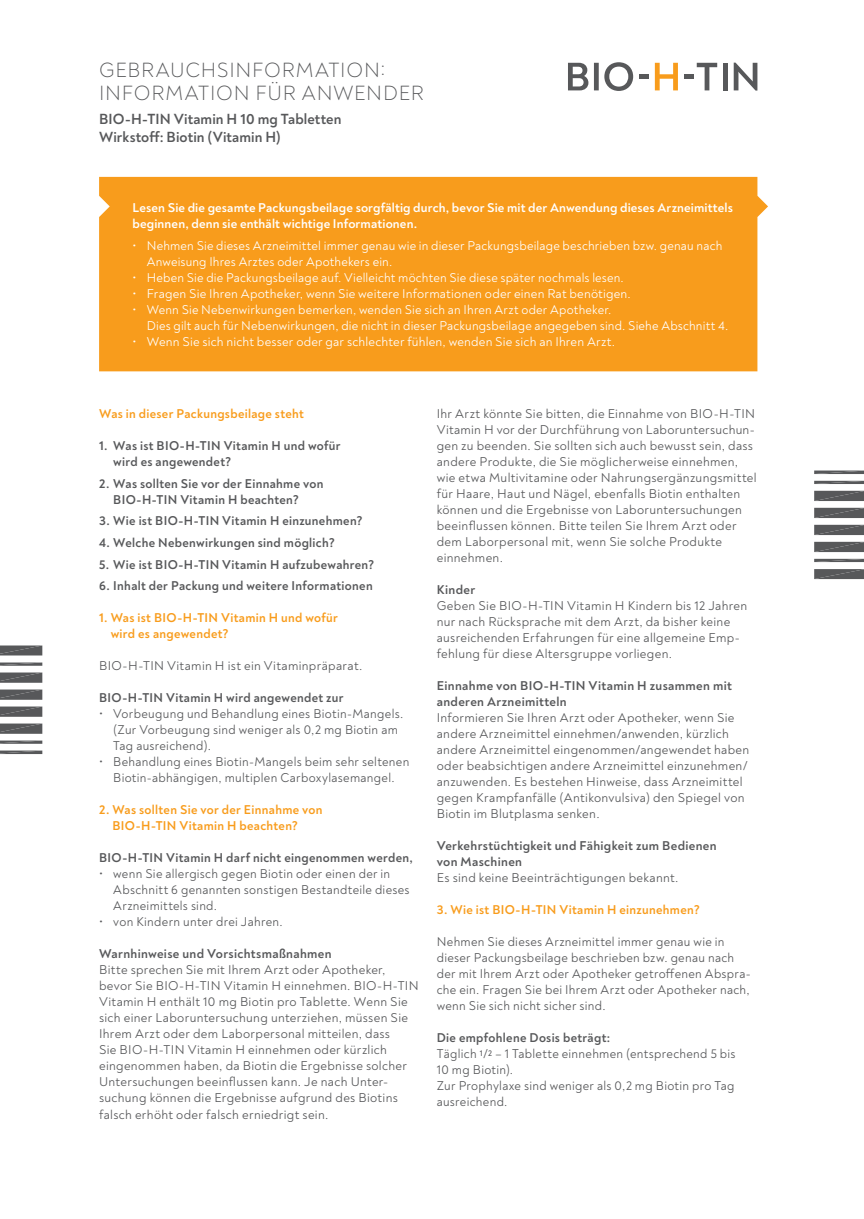
<style>
.page{position:relative;width:864px;height:1219px;background:#fff}
.page>*{position:absolute;margin:0;border:0;box-sizing:border-box;transform-origin:0 0}
.t1{font:300 21px/23px "Noah";letter-spacing:.04em;color:#57585a}
.t2{font:700 15px/18px "Noah";letter-spacing:.005em;color:#57585a}
.t3{font:13px/16px "Noah";letter-spacing:.025em;color:#57585a}
.t4{font:13px/16px "Noah";letter-spacing:.015em;color:#fff}
.t5{font:700 13px/16px "Noah";letter-spacing:.025em;color:#57585a}
.t6{font:700 13px/16px "Noah";letter-spacing:.025em;color:#f89c1c}
.t7{font:700 13px/16px "Noah";letter-spacing:.01em;color:#fff}
.s1{font-weight:700}
.s2{font-weight:500;font-size:8.4px}
</style>
<div class="page">
<div style="left:99px;top:177px;width:668px;height:194px;background:#f89c1c"></div>
<div style="left:684px;top:74px;width:9px;height:5px;background:#57585a"></div>
<div style="left:638px;top:74px;width:10px;height:5px;background:#57585a"></div>
<svg style="left:696px;top:63px;width:20px;height:27px"></svg>
<svg style="left:654px;top:63px;width:23px;height:27px"></svg>
<svg style="left:568px;top:62px;width:65px;height:29px"></svg>
<div style="left:722px;top:63px;width:5px;height:27px;background:#57585a"></div>
<svg style="left:733px;top:63px;width:24px;height:28px"></svg>
<svg style="left:0;top:672px;width:42px;height:11px"></svg>
<svg style="left:0;top:645px;width:42px;height:10px"></svg>
<svg style="left:0;top:662px;width:42px;height:4px"></svg>
<svg style="left:0;top:689px;width:42px;height:11px"></svg>
<svg style="left:0;top:706px;width:42px;height:11px"></svg>
<svg style="left:0;top:723px;width:42px;height:11px"></svg>
<svg style="left:0;top:740px;width:42px;height:4px"></svg>
<svg style="left:0;top:750px;width:42px;height:4px"></svg>
<svg style="left:814px;top:542px;width:49px;height:10px"></svg>
<svg style="left:814px;top:569px;width:49px;height:10px"></svg>
<svg style="left:814px;top:559px;width:49px;height:3px"></svg>
<svg style="left:814px;top:525px;width:49px;height:10px"></svg>
<svg style="left:814px;top:508px;width:49px;height:10px"></svg>
<svg style="left:814px;top:491px;width:49px;height:10px"></svg>
<svg style="left:814px;top:481px;width:49px;height:3px"></svg>
<svg style="left:814px;top:470px;width:49px;height:4px"></svg>
<h1 class="t1" style="left:99px;top:59px;width:326px">GEBRAUCHSINFORMATION:<br>INFORMATION FÜR ANWENDER</h1>
<p class="t2" style="left:99px;top:110px;width:244px">BIO-H-TIN Vitamin H 10 mg Tabletten<br>Wirkstoff: Biotin (Vitamin H)</p>
<p class="t7" style="left:132px;top:200px;width:601px">Lesen Sie die gesamte Packungsbeilage sorgfältig durch, bevor Sie mit der Anwendung dieses Arzneimittels beginnen, denn sie enthält wichtige Informationen.</p>
<p class="t4" style="left:147px;top:238px;width:577px;text-indent:-14px">• Nehmen Sie dieses Arzneimittel immer genau wie in dieser Packungsbeilage beschrieben bzw. genau nach<br>Anweisung Ihres Arztes oder Apothekers ein.</p>
<p class="t4" style="left:132px;top:270px;width:492px">• Heben Sie die Packungsbeilage auf. Vielleicht möchten Sie diese später nochmals lesen.</p>
<p class="t4" style="left:132px;top:286px;width:499px">• Fragen Sie Ihren Apotheker, wenn Sie weitere Informationen oder einen Rat benötigen.</p>
<p class="t4" style="left:147px;top:302px;width:582px;text-indent:-14px">• Wenn Sie Nebenwirkungen bemerken, wenden Sie sich an Ihren Arzt oder Apotheker.<br>Dies gilt auch für Nebenwirkungen, die nicht in dieser Packungsbeilage angegeben sind. Siehe Abschnitt 4.</p>
<p class="t4" style="left:132px;top:334px;width:484px">• Wenn Sie sich nicht besser oder gar schlechter fühlen, wenden Sie sich an Ihren Arzt.</p>
<p class="t6" style="left:99px;top:406px;width:206px">Was in dieser Packungsbeilage steht</p>
<p class="t5" style="left:113px;top:438px;width:229px;text-indent:-14px">1. Was ist BIO-H-TIN Vitamin H und wofür wird es angewendet?</p>
<p class="t5" style="left:113px;top:475px;width:212px;text-indent:-14px">2. Was sollten Sie vor der Einnahme von<br>BIO-H-TIN Vitamin H beachten?</p>
<p class="t5" style="left:99px;top:513px;width:265px">3. Wie ist BIO-H-TIN Vitamin H einzunehmen?</p>
<p class="t5" style="left:99px;top:535px;width:237px">4. Welche Nebenwirkungen sind möglich?</p>
<p class="t5" style="left:99px;top:556px;width:277px">5. Wie ist BIO-H-TIN Vitamin H aufzubewahren?</p>
<p class="t5" style="left:99px;top:578px;width:275px">6. Inhalt der Packung und weitere Informationen</p>
<p class="t6" style="left:111px;top:610px;width:229px;text-indent:-12px">1. Was ist BIO-H-TIN Vitamin H und wofür wird es angewendet?</p>
<p class="t3" style="left:99px;top:658px;width:265px">BIO-H-TIN Vitamin H ist ein Vitaminpräparat.</p>
<p class="t5" style="left:99px;top:690px;width:246px">BIO-H-TIN Vitamin H wird angewendet zur</p>
<p class="t3" style="left:113px;top:706px;width:291px;text-indent:-14px">• Vorbeugung und Behandlung eines Biotin-Mangels. (Zur Vorbeugung sind weniger als 0,2 mg Biotin am<br>Tag ausreichend).</p>
<p class="t3" style="left:99px;top:754px;width:311px;text-align:center">• Behandlung eines Biotin-Mangels beim sehr seltenen<br>Biotin-abhängigen, multiplen Carboxylasemangel.</p>
<p class="t6" style="left:112px;top:802px;width:212px;text-indent:-13px">2. Was sollten Sie vor der Einnahme von<br>BIO-H-TIN Vitamin H beachten?</p>
<p class="t5" style="left:99px;top:850px;width:315px">BIO-H-TIN Vitamin H darf nicht eingenommen werden,</p>
<p class="t3" style="left:113px;top:866px;width:297px;text-indent:-14px">• wenn Sie allergisch gegen Biotin oder einen der in<br>Abschnitt 6 genannten sonstigen Bestandteile dieses<br>Arzneimittels sind.</p>
<p class="t3" style="left:99px;top:914px;width:185px">• von Kindern unter drei Jahren.</p>
<p class="t5" style="left:99px;top:946px;width:234px">Warnhinweise und Vorsichtsmaßnahmen</p>
<p class="t3" style="left:99px;top:962px;width:321px">Bitte sprechen Sie mit Ihrem Arzt oder Apotheker, bevor Sie BIO-H-TIN Vitamin H einnehmen. BIO-H-TIN Vitamin H enthält 10 mg Biotin pro Tablette. Wenn Sie sich einer Laboruntersuchung unterziehen, müssen Sie Ihrem Arzt oder dem Laborpersonal mitteilen, dass<br>Sie BIO-H-TIN Vitamin H einnehmen oder kürzlich eingenommen haben, da Biotin die Ergebnisse solcher Untersuchungen beeinflussen kann. Je nach Unter&shy;suchung können die Ergebnisse aufgrund des Biotins falsch erhöht oder falsch erniedrigt sein.</p>
<p class="t3" style="left:436px;top:406px;width:321px">Ihr Arzt könnte Sie bitten, die Einnahme von BIO-H-TIN Vitamin H vor der Durchführung von Laboruntersuchun&shy;gen zu beenden. Sie sollten sich auch bewusst sein, dass andere Produkte, die Sie möglicherweise einnehmen, wie etwa Multivitamine oder Nahrungsergänzungsmittel für Haare, Haut und Nägel, ebenfalls Biotin enthalten können und die Ergebnisse von Laboruntersuchungen beeinflussen können. Bitte teilen Sie Ihrem Arzt oder dem Laborpersonal mit, wenn Sie solche Produkte einnehmen.</p>
<p class="t5" style="left:436px;top:582px;width:40px">Kinder</p>
<p class="t3" style="left:436px;top:598px;width:312px">Geben Sie BIO-H-TIN Vitamin H Kindern bis 12 Jahren nur nach Rücksprache mit dem Arzt, da bisher keine ausreichenden Erfahrungen für eine allgemeine Emp&shy;fehlung für diese Altersgruppe vorliegen.</p>
<p class="t5" style="left:436px;top:678px;width:296px">Einnahme von BIO-H-TIN Vitamin H zusammen mit anderen Arzneimitteln</p>
<p class="t3" style="left:436px;top:710px;width:314px">Informieren Sie Ihren Arzt oder Apotheker, wenn Sie andere Arzneimittel einnehmen/anwenden, kürzlich andere Arzneimittel eingenommen/angewendet haben oder beabsichtigen andere Arzneimittel einzunehmen/ anzuwenden. Es bestehen Hinweise, dass Arzneimittel gegen Krampfanfälle (Antikonvulsiva) den Spiegel von Biotin im Blutplasma senken.</p>
<p class="t5" style="left:436px;top:838px;width:281px">Verkehrstüchtigkeit und Fähigkeit zum Bedienen von Maschinen</p>
<p class="t3" style="left:436px;top:870px;width:243px">Es sind keine Beeinträchtigungen bekannt.</p>
<p class="t6" style="left:436px;top:902px;width:264px">3. Wie ist BIO-H-TIN Vitamin H einzunehmen?</p>
<p class="t3" style="left:436px;top:934px;width:315px">Nehmen Sie dieses Arzneimittel immer genau wie in dieser Packungsbeilage beschrieben bzw. genau nach der mit Ihrem Arzt oder Apotheker getroffenen Abspra&shy;che ein. Fragen Sie bei Ihrem Arzt oder Apotheker nach, wenn Sie sich nicht sicher sind.</p>
<p class="t3" style="left:436px;top:1030px;width:300px"><span class="s1">Die empfohlene Dosis beträgt:<br></span>Täglich <sup>1</sup>/<span class="s2">2</span> – 1 Tablette einnehmen (entsprechend 5 bis 10 mg Biotin).<br>Zur Prophylaxe sind weniger als 0,2 mg Biotin pro Tag ausreichend.</p>
</div>
